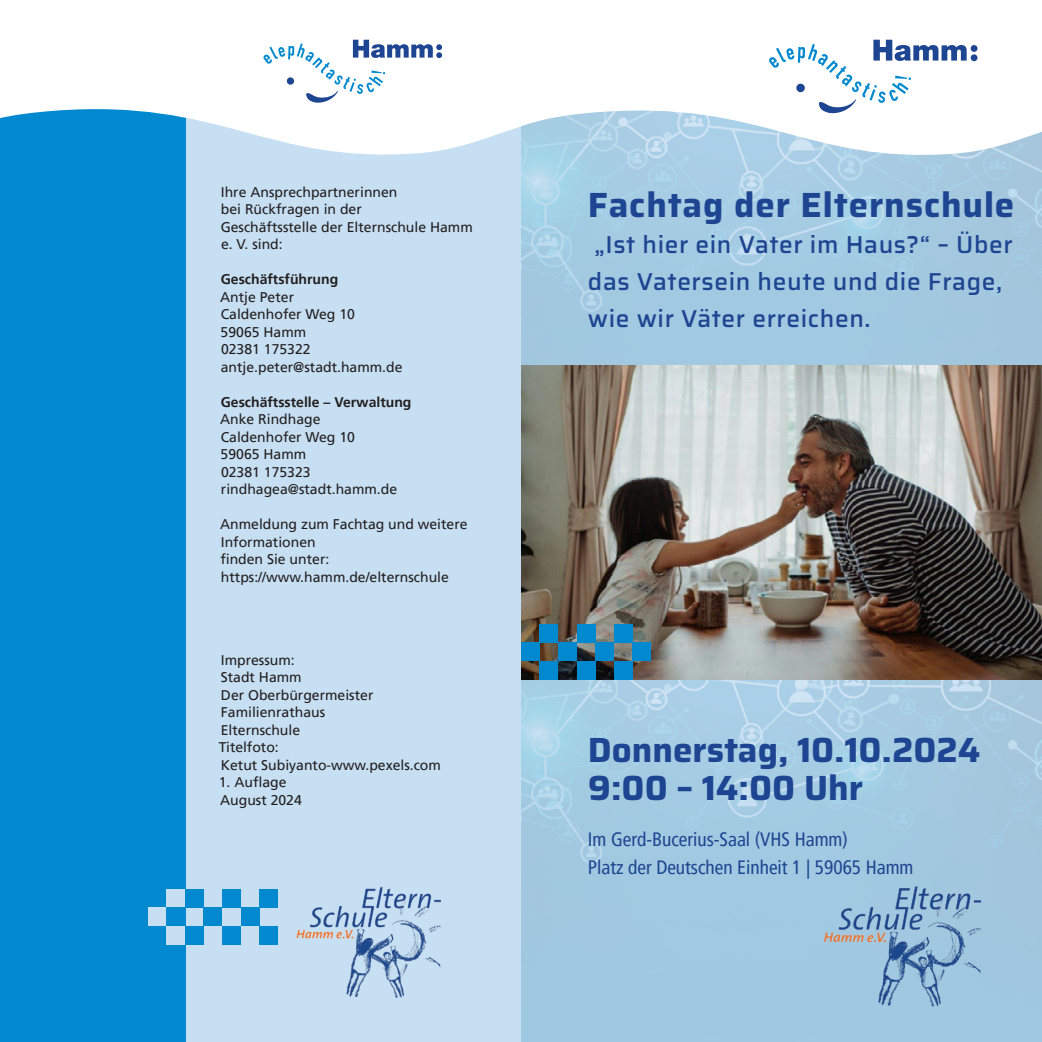
<style>
.page{position:relative;width:1042px;height:1042px;background:#fff}
.page>*{position:absolute;margin:0;border:0;box-sizing:border-box;transform-origin:0 0}
.t1{font:700 35px "Saira";letter-spacing:.01em;color:#1e4591}
.t2{font:500 24.5px/36.8px "Saira";letter-spacing:.025em;color:#1e4591}
.t3{font:condensed 19.25px "Frutiger LT Pro";color:#1e4591}
.t4{font:14px/17.5px "Frutiger LT Pro";color:#231f20}
.t5{font:700 14px "Frutiger LT Pro";color:#231f20}
</style>
<div class="page">
<img style="left:521px;top:680px;width:521px;height:362px">
<img style="left:521px;top:164px;width:521px;height:201px">
<div style="left:148px;top:0;width:373px;height:1042px;background:#c7dff2"></div>
<div style="left:0;top:78px;width:185px;height:964px;background:#0089cf"></div>
<img style="left:521px;top:365px;width:521px;height:315px">
<div style="left:521px;top:642px;width:18px;height:19px;background:#0089cf"></div>
<div style="left:539px;top:624px;width:19px;height:18px;background:#0089cf"></div>
<div style="left:539px;top:661px;width:19px;height:19px;background:#0089cf"></div>
<div style="left:558px;top:642px;width:19px;height:19px;background:#0089cf"></div>
<div style="left:577px;top:624px;width:18px;height:18px;background:#0089cf"></div>
<div style="left:577px;top:661px;width:18px;height:19px;background:#0089cf"></div>
<div style="left:595px;top:642px;width:19px;height:19px;background:#0089cf"></div>
<div style="left:614px;top:624px;width:18px;height:18px;background:#0089cf"></div>
<div style="left:614px;top:661px;width:18px;height:19px;background:#0089cf"></div>
<div style="left:632px;top:642px;width:19px;height:19px;background:#0089cf"></div>
<div style="left:148px;top:907px;width:18px;height:19px;background:#c7dff2"></div>
<div style="left:166px;top:889px;width:19px;height:18px;background:#c7dff2"></div>
<div style="left:166px;top:926px;width:19px;height:19px;background:#c7dff2"></div>
<div style="left:185px;top:889px;width:19px;height:18px;background:#0089cf"></div>
<div style="left:185px;top:926px;width:19px;height:19px;background:#0089cf"></div>
<div style="left:204px;top:907px;width:18px;height:19px;background:#0089cf"></div>
<div style="left:222px;top:889px;width:19px;height:18px;background:#0089cf"></div>
<div style="left:222px;top:926px;width:19px;height:19px;background:#0089cf"></div>
<div style="left:241px;top:907px;width:18px;height:19px;background:#0089cf"></div>
<div style="left:259px;top:889px;width:19px;height:18px;background:#0089cf"></div>
<div style="left:259px;top:926px;width:19px;height:19px;background:#0089cf"></div>
<svg style="left:521px;top:39px;width:521px;height:125px"></svg>
<svg style="left:0;top:0;width:521px;height:164px;fill:#fff"></svg>
<svg style="left:263px;top:40px;width:179px;height:64px"></svg>
<div style="left:970px;top:45px;width:7px;height:7px;background:#1e4591;border-radius:50%"></div>
<div style="left:970px;top:54px;width:7px;height:7px;background:#1e4591;border-radius:50%"></div>
<svg style="left:769px;top:40px;width:197px;height:74px"></svg>
<img style="left:819px;top:883px;width:172px;height:129px">
<img style="left:296px;top:887px;width:145px;height:111px">
<p class="t4" style="left:221px;top:183px;width:178px">Ihre Ansprechpartnerinnen</p>
<p class="t4" style="left:221px;top:200px;width:254px">bei Rückfragen in der<br>Geschäftsstelle der Elternschule Hamm e. V. sind:</p>
<p class="t5" style="left:221px;top:271px;width:119px">Geschäftsführung</p>
<p class="t4" style="left:220px;top:288px;width:75px">Antje Peter</p>
<p class="t4" style="left:221px;top:305px;width:136px">Caldenhofer Weg 10</p>
<p class="t4" style="left:221px;top:323px;width:87px">59065 Hamm</p>
<p class="t4" style="left:221px;top:340px;width:91px">02381 175322</p>
<p class="t4" style="left:221px;top:358px;width:183px">antje.peter@stadt.hamm.de</p>
<p class="t5" style="left:221px;top:393px;width:192px">Geschäftsstelle – Verwaltung</p>
<p class="t4" style="left:220px;top:410px;width:102px">Anke Rindhage</p>
<p class="t4" style="left:221px;top:428px;width:136px">Caldenhofer Weg 10</p>
<p class="t4" style="left:221px;top:445px;width:87px">59065 Hamm</p>
<p class="t4" style="left:221px;top:463px;width:91px">02381 175323</p>
<p class="t4" style="left:221px;top:480px;width:178px">rindhagea@stadt.hamm.de</p>
<p class="t4" style="left:220px;top:515px;width:249px">Anmeldung zum Fachtag und weitere<br>Informationen<br>finden Sie unter:</p>
<p class="t4" style="left:221px;top:568px;width:229px">https://www.hamm.de/elternschule</p>
<p class="t4" style="left:221px;top:651px;width:75px">Impressum:</p>
<p class="t4" style="left:221px;top:668px;width:82px">Stadt Hamm</p>
<p class="t4" style="left:221px;top:686px;width:154px">Der Oberbürgermeister</p>
<p class="t4" style="left:221px;top:703px;width:106px">Familienrathaus</p>
<p class="t4" style="left:221px;top:721px;width:81px">Elternschule</p>
<p class="t4" style="left:219px;top:738px;width:223px">Titelfoto:<br>Ketut Subiyanto-www.pexels.com</p>
<p class="t4" style="left:219px;top:773px;width:69px">1. Auflage</p>
<p class="t4" style="left:220px;top:791px;width:83px">August 2024</p>
<p class="t1" style="left:588px;top:177px;width:428px">Fachtag der Elternschule</p>
<p class="t2" style="left:588px;top:226px;width:426px">„Ist hier ein Vater im Haus?“ – Über das Vatersein heute und die Frage, wie wir Väter erreichen.</p>
<p class="t1" style="left:588px;top:722px;width:394px">Donnerstag, 10.10.2024</p>
<p class="t1" style="left:588px;top:761px;width:276px">9:00 – 14:00 Uhr</p>
<p class="t3" style="left:588px;top:827px;width:261px">Im Gerd-Bucerius-Saal (VHS Hamm)</p>
<p class="t3" style="left:588px;top:855px;width:327px">Platz der Deutschen Einheit 1 | 59065 Hamm</p>
</div>
